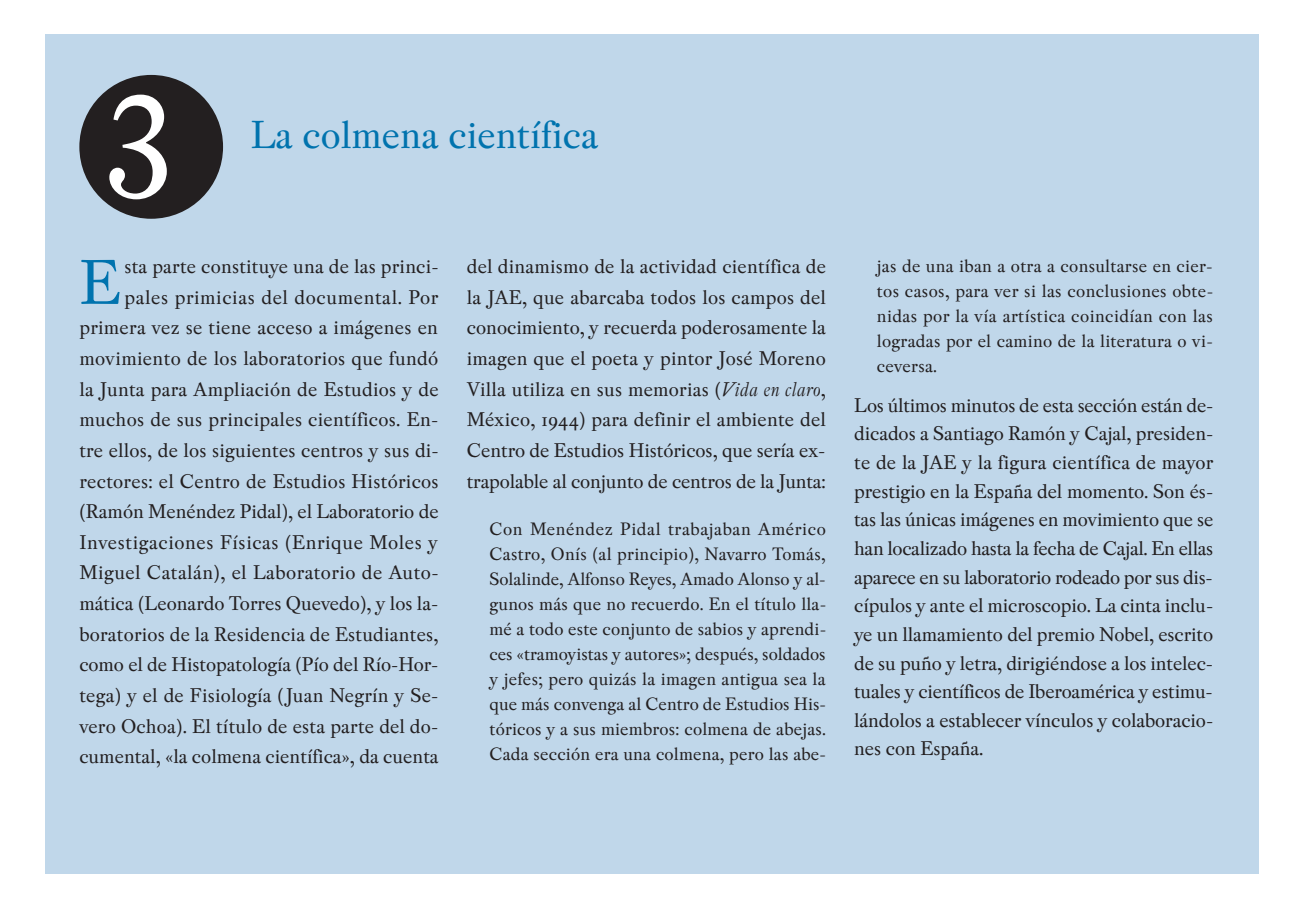
<style>
.page{position:relative;width:1304px;height:908px;background:#fff}
.page>*{position:absolute;margin:0;border:0;box-sizing:border-box;transform-origin:0 0}
.t1{font:159.8px "Pradell";color:#fff}
.t2{font:66.6px "Pradell";color:#0073ae}
.t3{font:41.4px "Pradell";color:#0073ae}
.t4{font:21px/30.6px "Pradell";letter-spacing:.01em;color:#231f20;text-align:justify}
.t5{font:19px/25px "Pradell";letter-spacing:.01em;color:#231f20;text-align:justify}
.s1{font-style:italic}
</style>
<div class="page">
<div style="left:45px;top:34px;width:1214px;height:839px;background:#c0d7ea"></div>
<div style="left:79px;top:75px;width:144px;height:144px;background:#231f20;border-radius:50%"></div>
<h1 class="t1" style="left:106px;top:58px;width:69px">3</h1>
<h3 class="t3" style="left:251px;top:120px;width:349px">La colmena científica</h3>
<p class="t4" style="left:79px;top:253px;width:361px;text-align:right">sta parte constituye una de las princi&shy;pales primicias del documental. Por primera vez se tiene acceso a imágenes en movimiento de los laboratorios que fundó la Junta para Ampliación de Estudios y de muchos de sus principales científicos. En&shy;tre ellos, de los siguientes centros y sus di&shy;rectores: el Centro de Estudios Históricos (Ramón Menéndez Pidal), el Laboratorio de Investigaciones Físicas (Enrique Moles y Miguel Catalán), el Laboratorio de Auto&shy;mática (Leonardo Torres Quevedo), y los la&shy;boratorios de la Residencia de Estudiantes, como el de Histopatología (Pío del Río-Hor&shy;tega) y el de Fisiología (Juan Negrín y Se&shy;vero Ochoa). El título de esta parte del do&shy;cumental, «la colmena científica», da cuenta</p>
<p class="t4" style="left:467px;top:253px;width:361px">del dinamismo de la actividad científica de la JAE, que abarcaba todos los campos del conocimiento, y recuerda poderosamente la imagen que el poeta y pintor José Moreno Villa utiliza en sus memorias (<span class="s1">Vida en claro</span>, México, 1944) para definir el ambiente del Centro de Estudios Históricos, que sería ex&shy;trapolable al conjunto de centros de la Junta:</p>
<h2 class="t2" style="left:79px;top:260px;width:43px">E</h2>
<p class="t5" style="left:489px;top:518px;width:338px">Con Menéndez Pidal trabajaban Américo Castro, Onís (al principio), Navarro Tomás, Solalinde, Alfonso Reyes, Amado Alonso y al&shy;gunos más que no recuerdo. En el título lla&shy;mé a todo este conjunto de sabios y aprendi&shy;ces «tramoyistas y autores»; después, soldados y jefes; pero quizás la imagen antigua sea la que más convenga al Centro de Estudios His&shy;tóricos y a sus miembros: colmena de abejas.<br>Cada sección era una colmena, pero las abe-</p>
<p class="t5" style="left:877px;top:255px;width:338px">jas de una iban a otra a consultarse en cier&shy;tos casos, para ver si las conclusiones obte&shy;nidas por la vía artística coincidían con las logradas por el camino de la literatura o vi&shy;ceversa.</p>
<p class="t4" style="left:854px;top:393px;width:361px;line-height:28.6px">Los últimos minutos de esta sección están de&shy;dicados a Santiago Ramón y Cajal, presiden&shy;te de la JAE y la figura científica de mayor prestigio en la España del momento. Son és&shy;tas las únicas imágenes en movimiento que se han localizado hasta la fecha de Cajal. En ellas aparece en su laboratorio rodeado por sus dis&shy;cípulos y ante el microscopio. La cinta inclu&shy;ye un llamamiento del premio Nobel, escrito de su puño y letra, dirigiéndose a los intelec&shy;tuales y científicos de Iberoamérica y estimu&shy;lándolos a establecer vínculos y colaboracio&shy;nes con España.</p>
</div>
